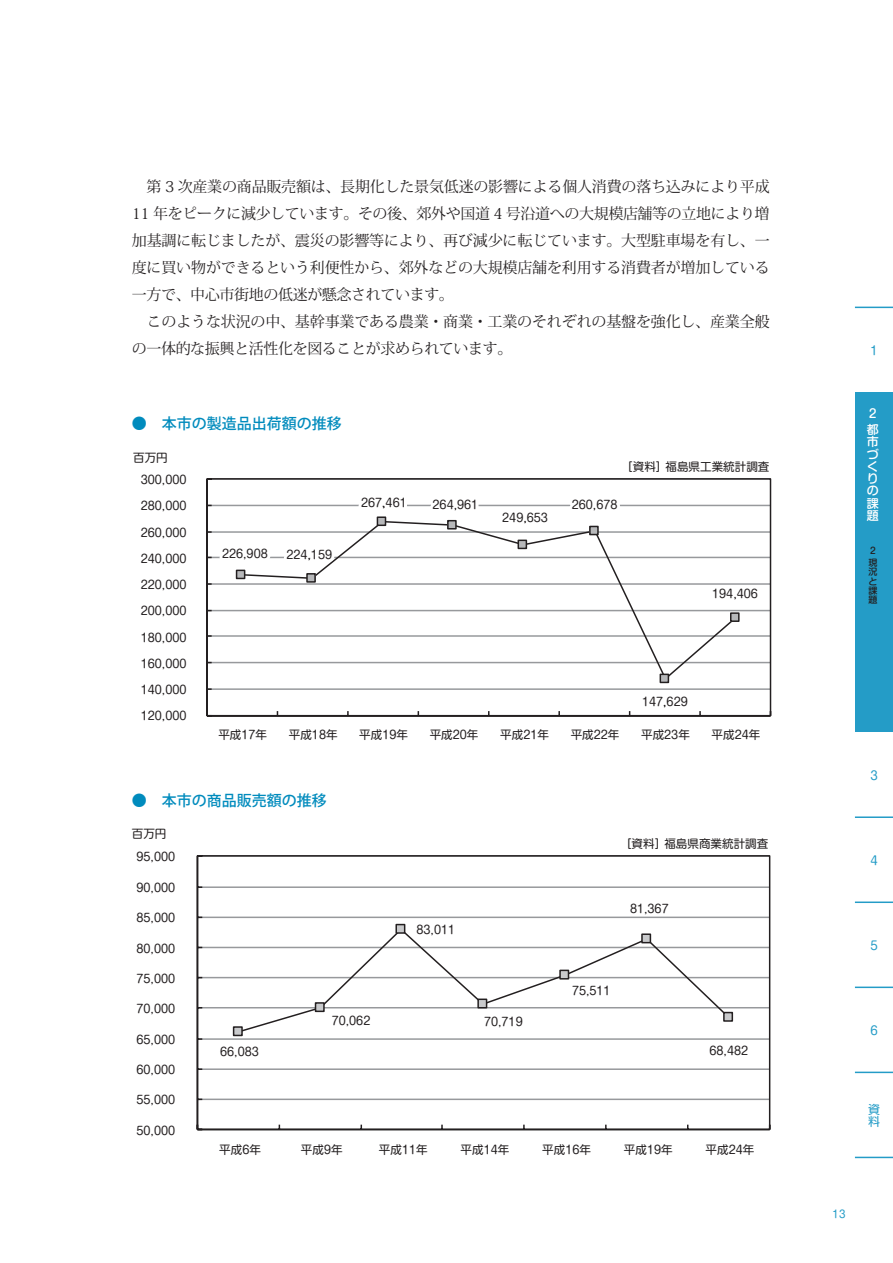
<style>
.page{position:relative;width:893px;height:1263px;background:#fff}
.page>*{position:absolute;margin:0;border:0;box-sizing:border-box;transform-origin:0 0}
.t1{font:15px/27px "Koz Min Pr 6 N";letter-spacing:-.015em;color:#231f20}
.t2{font:500 15px "Koz Go Pr 6 N";color:#008bbd}
.t3{font:500 12px/12.3px "Shin M Go Pro";color:#fff}
.t4{font:12px/12px "Shin M Go Pro";color:#249cc7}
.t5{font:11.55px "Shin M Go Pro Regular 90 pv RKSJ H";color:#231f20}
.t6{font:10.5px "Shin M Go Pro";color:#249cc7}
.t7{font:500 9px/9.1px "Shin M Go Pro";color:#231f20}
</style>
<div class="page">
<hr style="left:855px;top:307px;width:38px;height:1px;background:#249cc7">
<hr style="left:855px;top:816px;width:38px;height:2px;background:#249cc7">
<hr style="left:855px;top:901px;width:38px;height:2px;background:#249cc7">
<hr style="left:855px;top:986px;width:38px;height:2px;background:#249cc7">
<hr style="left:855px;top:1071px;width:38px;height:2px;background:#249cc7">
<hr style="left:855px;top:1157px;width:38px;height:1px;background:#249cc7">
<div style="left:855px;top:392px;width:38px;height:340px;background:#249cc7"></div>
<svg style="left:206px;top:478px;width:565px;height:239px"></svg>
<svg style="left:240px;top:520px;width:498px;height:161px"></svg>
<div style="left:731px;top:613px;width:8px;height:8px;background:#b7b8ba"></div>
<div style="left:730px;top:612px;width:10px;height:10px;border:2px solid #231f20"></div>
<svg style="left:216px;top:543px;width:57px;height:158px"></svg>
<svg style="left:280px;top:508px;width:59px;height:194px"></svg>
<svg style="left:355px;top:478px;width:55px;height:172px"></svg>
<svg style="left:427px;top:478px;width:55px;height:174px"></svg>
<svg style="left:496px;top:506px;width:57px;height:158px"></svg>
<svg style="left:566px;top:493px;width:57px;height:159px"></svg>
<svg style="left:636px;top:655px;width:59px;height:62px"></svg>
<svg style="left:706px;top:547px;width:57px;height:60px"></svg>
<svg style="left:196px;top:855px;width:574px;height:276px"></svg>
<svg style="left:237px;top:927px;width:494px;height:107px"></svg>
<div style="left:234px;top:1027px;width:8px;height:8px;background:#c9cacc"></div>
<div style="left:233px;top:1026px;width:10px;height:10px;border:2px solid #231f20"></div>
<div style="left:315px;top:1003px;width:9px;height:8px;background:#c9cacc"></div>
<div style="left:315px;top:1002px;width:10px;height:10px;border:2px solid #231f20"></div>
<div style="left:396px;top:924px;width:9px;height:9px;background:#c9cacc"></div>
<div style="left:395px;top:924px;width:10px;height:10px;border:2px solid #231f20"></div>
<div style="left:478px;top:999px;width:9px;height:9px;background:#c9cacc"></div>
<div style="left:477px;top:998px;width:10px;height:10px;border:2px solid #231f20"></div>
<div style="left:560px;top:970px;width:8px;height:9px;background:#c9cacc"></div>
<div style="left:559px;top:970px;width:10px;height:9px;border:2px solid #231f20"></div>
<div style="left:642px;top:934px;width:8px;height:9px;background:#c9cacc"></div>
<div style="left:641px;top:933px;width:10px;height:10px;border:2px solid #231f20"></div>
<div style="left:724px;top:1012px;width:8px;height:9px;background:#c9cacc"></div>
<div style="left:723px;top:1012px;width:10px;height:10px;border:2px solid #231f20"></div>
<p class="t1" style="left:132px;top:173px;width:639px">　第 3 次産業の商品販売額は、長期化した景気低迷の影響による個人消費の落ち込みにより平成11 年をピークに減少しています。その後、郊外や国道 4 号沿道への大規模店舗等の立地により増加基調に転じましたが、震災の影響等により、再び減少に転じています。大型駐車場を有し、一度に買い物ができるという利便性から、郊外などの大規模店舗を利用する消費者が増加している一方で、中心市街地の低迷が懸念されています。<br>　このような状況の中、基幹事業である農業・商業・工業のそれぞれの基盤を強化し、産業全般の一体的な振興と活性化を図ることが求められています。</p>
<p class="t2" style="left:132px;top:415px;width:211px">●　本市の製造品出荷額の推移</p>
<p class="t5" style="left:133px;top:449px;width:36px">百万円</p>
<p class="t5" style="left:141px;top:470px;width:47px">300,000</p>
<p class="t5" style="left:141px;top:497px;width:47px">280,000</p>
<p class="t5" style="left:141px;top:523px;width:47px">260,000</p>
<p class="t5" style="left:141px;top:549px;width:47px">240,000</p>
<p class="t5" style="left:141px;top:575px;width:47px">220,000</p>
<p class="t5" style="left:141px;top:602px;width:47px">200,000</p>
<p class="t5" style="left:141px;top:628px;width:47px">180,000</p>
<p class="t5" style="left:141px;top:654px;width:47px">160,000</p>
<p class="t5" style="left:141px;top:680px;width:47px">140,000</p>
<p class="t5" style="left:141px;top:706px;width:47px">120,000</p>
<p class="t5" style="left:222px;top:545px;width:47px">226,908</p>
<p class="t5" style="left:286px;top:545px;width:47px">224,159</p>
<p class="t5" style="left:361px;top:493px;width:47px">267,461</p>
<p class="t5" style="left:433px;top:495px;width:47px">264,961</p>
<p class="t5" style="left:502px;top:508px;width:47px">249,653</p>
<p class="t5" style="left:572px;top:496px;width:47px">260,678</p>
<p class="t5" style="left:621px;top:457px;width:150px">［資料］福島県工業統計調査</p>
<p class="t5" style="left:712px;top:584px;width:47px">194,406</p>
<p class="t5" style="left:642px;top:692px;width:47px">147,629</p>
<p class="t5" style="left:218px;top:725px;width:50px">平成17年</p>
<p class="t5" style="left:289px;top:725px;width:50px">平成18年</p>
<p class="t5" style="left:359px;top:725px;width:50px">平成19年</p>
<p class="t5" style="left:430px;top:725px;width:50px">平成20年</p>
<p class="t5" style="left:500px;top:725px;width:50px">平成21年</p>
<p class="t5" style="left:571px;top:725px;width:50px">平成22年</p>
<p class="t5" style="left:641px;top:725px;width:50px">平成23年</p>
<p class="t5" style="left:712px;top:725px;width:50px">平成24年</p>
<p class="t2" style="left:132px;top:792px;width:197px">●　本市の商品販売額の推移</p>
<p class="t5" style="left:132px;top:824px;width:36px">百万円</p>
<p class="t5" style="left:136px;top:848px;width:40px">95,000</p>
<p class="t5" style="left:136px;top:878px;width:40px">90,000</p>
<p class="t5" style="left:136px;top:908px;width:40px">85,000</p>
<p class="t5" style="left:136px;top:939px;width:40px">80,000</p>
<p class="t5" style="left:136px;top:969px;width:40px">75,000</p>
<p class="t5" style="left:136px;top:999px;width:40px">70,000</p>
<p class="t5" style="left:136px;top:1030px;width:40px">65,000</p>
<p class="t5" style="left:136px;top:1060px;width:40px">60,000</p>
<p class="t5" style="left:136px;top:1091px;width:40px">55,000</p>
<p class="t5" style="left:136px;top:1121px;width:40px">50,000</p>
<p class="t5" style="left:220px;top:1042px;width:40px">66,083</p>
<p class="t5" style="left:332px;top:1012px;width:40px">70,062</p>
<p class="t5" style="left:417px;top:920px;width:40px">83,011</p>
<p class="t5" style="left:484px;top:1012px;width:40px">70,719</p>
<p class="t5" style="left:620px;top:834px;width:150px">［資料］福島県商業統計調査</p>
<p class="t5" style="left:630px;top:899px;width:40px">81,367</p>
<p class="t5" style="left:572px;top:982px;width:40px">75,511</p>
<p class="t5" style="left:709px;top:1041px;width:40px">68,482</p>
<p class="t5" style="left:219px;top:1141px;width:43px">平成6年</p>
<p class="t5" style="left:301px;top:1141px;width:43px">平成９年</p>
<p class="t5" style="left:379px;top:1141px;width:50px">平成11年</p>
<p class="t5" style="left:461px;top:1141px;width:50px">平成14年</p>
<p class="t5" style="left:542px;top:1141px;width:50px">平成16年</p>
<p class="t5" style="left:624px;top:1141px;width:50px">平成19年</p>
<p class="t5" style="left:706px;top:1141px;width:50px">平成24年</p>
<p class="t4" style="left:870px;top:343px;width:9px">1</p>
<p class="t3" style="left:867px;top:404px;width:13px;line-height:15.8px">２都</p>
<p class="t3" style="left:867px;top:434px;width:13px">市づくりの課題</p>
<p class="t7" style="left:868px;top:544px;width:10px;line-height:11.9px">２現</p>
<p class="t7" style="left:868px;top:566px;width:10px;text-align:justify">況と課題</p>
<p class="t4" style="left:868px;top:768px;width:13px">３</p>
<p class="t4" style="left:868px;top:853px;width:13px">４</p>
<p class="t4" style="left:868px;top:938px;width:13px">５</p>
<p class="t4" style="left:868px;top:1023px;width:13px">６</p>
<p class="t4" style="left:868px;top:1102px;width:13px">資料</p>
<p class="t6" style="left:833px;top:1205px;width:14px">13</p>
</div>
